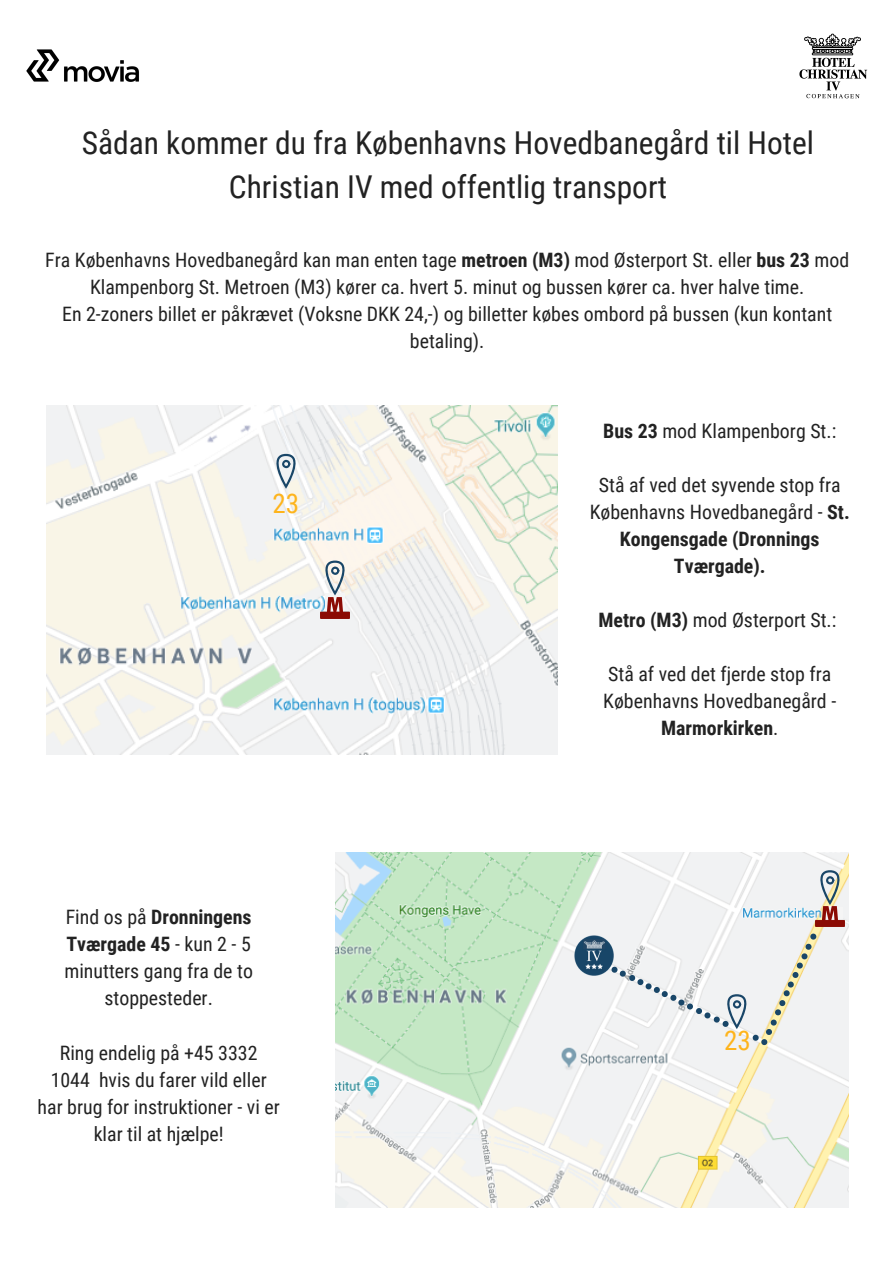
<style>
.page{position:relative;width:894px;height:1264px;background:#fff}
.page>*{position:absolute;margin:0;border:0;box-sizing:border-box;transform-origin:0 0}
.t1{font:31.5px/44px "Roboto Condensed";color:#222;text-align:center}
.t2{font:27px "Roboto Condensed";color:#feb41c}
.t3{font:19.8px/27px "Roboto Condensed";color:#222;text-align:center}
.s1{font-weight:700}
</style>
<div class="page">
<img style="left:799px;top:33px;width:69px;height:66px">
<img style="left:26px;top:49px;width:113px;height:33px">
<img style="left:46px;top:405px;width:511px;height:349px">
<svg style="left:276px;top:454px;width:19px;height:35px"></svg>
<svg style="left:326px;top:593px;width:19px;height:5px"></svg>
<svg style="left:325px;top:560px;width:19px;height:35px"></svg>
<img style="left:320px;top:598px;width:30px;height:20px">
<img style="left:335px;top:852px;width:512px;height:355px">
<svg style="left:820px;top:870px;width:19px;height:35px"></svg>
<img style="left:574px;top:935px;width:39px;height:40px">
<img style="left:815px;top:906px;width:29px;height:20px">
<svg style="left:752px;top:933px;width:64px;height:112px"></svg>
<svg style="left:611px;top:966px;width:135px;height:63px"></svg>
<h1 class="t1" style="left:82px;top:122px;width:733px">Sådan kommer du fra Københavns Hovedbanegård til Hotel<br>Christian IV med offentlig transport</h1>
<p class="t3" style="left:45px;top:246px;width:805px">Fra Københavns Hovedbanegård kan man enten tage <span class="s1">metroen (M3)</span> mod Østerport St. eller <span class="s1">bus 23</span> mod Klampenborg St. Metroen (M3) kører ca. hvert 5. minut og bussen kører ca. hver halve time.<br>En 2-zoners billet er påkrævet (Voksne DKK 24,-) og billetter købes ombord på bussen (kun kontant betaling).</p>
<h2 class="t2" style="left:272px;top:488px;width:28px">23</h2>
<p class="t3" style="left:64px;top:904px;width:190px">Find os på <span class="s1">Dronningens<br>Tværgade 45</span> - kun 2 - 5 minutters gang fra de to stoppesteder.</p>
<p class="t3" style="left:38px;top:1039px;width:244px">Ring endelig på +45 3332<br>1044 hvis du farer vild eller har brug for instruktioner - vi er klar til at hjælpe!</p>
<p class="t3" style="left:603px;top:417px;width:234px"><span class="s1">Bus 23</span> mod Klampenborg St.:</p>
<p class="t3" style="left:589px;top:472px;width:261px">Stå af ved det syvende stop fra<br>Københavns Hovedbanegård - <span class="s1">St.<br>Kongensgade (Dronnings<br>Tværgade).</span></p>
<p class="t3" style="left:598px;top:607px;width:239px"><span class="s1">Metro (M3)</span> mod Østerport St.:</p>
<p class="t3" style="left:603px;top:661px;width:234px">Stå af ved det fjerde stop fra<br>Københavns Hovedbanegård -<br><span class="s1">Marmorkirken</span>.</p>
<h2 class="t2" style="left:724px;top:1024px;width:28px">23</h2>
</div>
